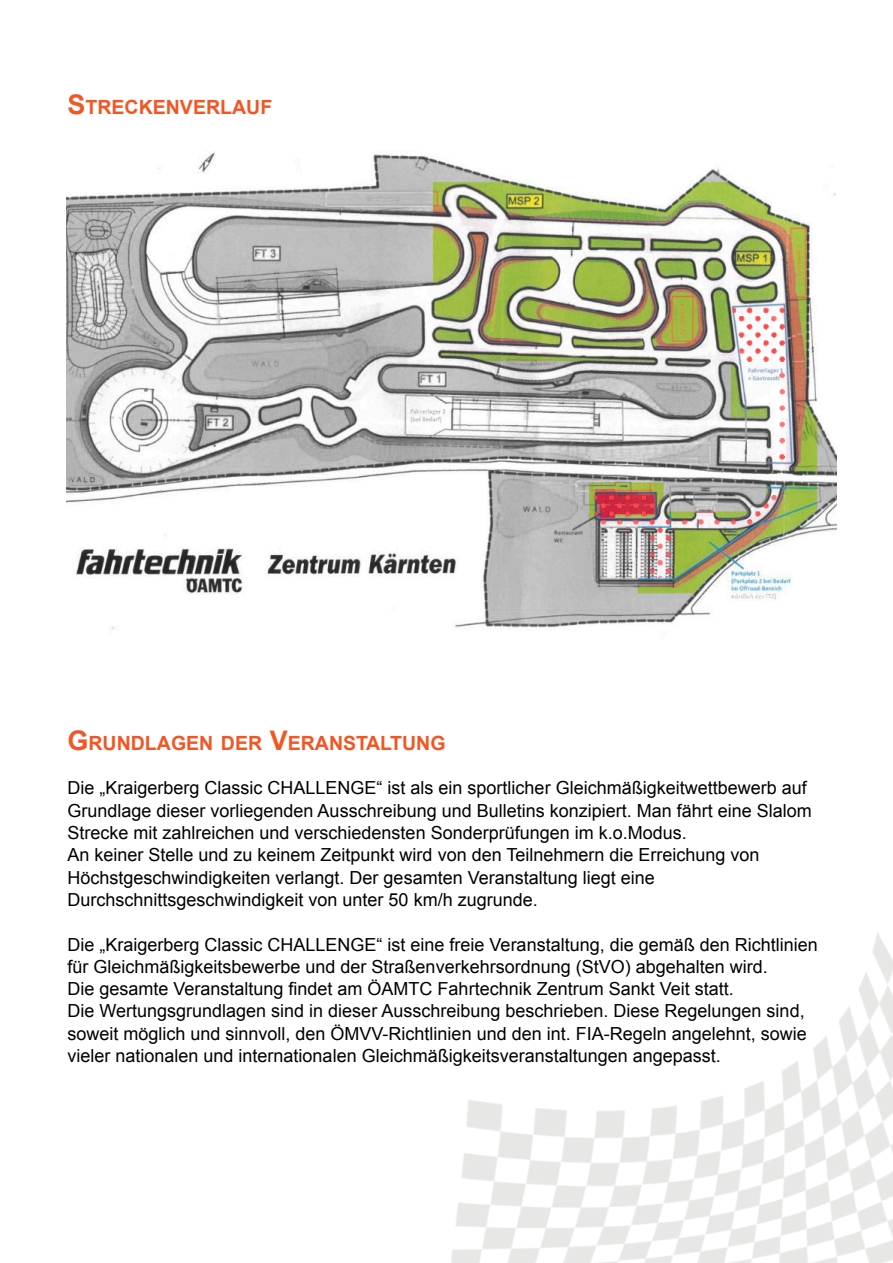
<style>
.page{position:relative;width:893px;height:1263px;background:#fff}
.page>*{position:absolute;margin:0;border:0;box-sizing:border-box;transform-origin:0 0}
.t1{font:700 27px "Arial";color:#f15725}
.t2{font:700 19.5px "Arial";color:#f15725}
.t3{font:18px "Arial";color:#000}
</style>
<div class="page">
<img style="left:66px;top:152px;width:770px;height:477px">
<img style="left:587px;top:308px;width:210px;height:279px">
<img style="left:451px;top:933px;width:442px;height:330px">
<p class="t1" style="left:67px;top:94px;width:20px">S</p>
<p class="t2" style="left:85px;top:100px;width:188px">TRECKENVERLAUF</p>
<p class="t1" style="left:67px;top:730px;width:23px">G</p>
<p class="t2" style="left:88px;top:735px;width:175px">RUNDLAGEN DER</p>
<p class="t1" style="left:270px;top:730px;width:20px">V</p>
<p class="t2" style="left:288px;top:735px;width:159px">ERANSTALTUNG</p>
<p class="t3" style="left:67px;top:781px;width:741px">Die „Kraigerberg Classic CHALLENGE“ ist als ein sportlicher Gleichmäßigkeitwettbewerb auf</p>
<p class="t3" style="left:67px;top:804px;width:746px">Grundlage dieser vorliegenden Ausschreibung und Bulletins konzipiert. Man fährt eine Slalom</p>
<p class="t3" style="left:67px;top:826px;width:621px">Strecke mit zahlreichen und verschiedensten Sonderprüfungen im k.o.Modus.</p>
<p class="t3" style="left:67px;top:848px;width:694px">An keiner Stelle und zu keinem Zeitpunkt wird von den Teilnehmern die Erreichung von</p>
<p class="t3" style="left:67px;top:870px;width:589px">Höchstgeschwindigkeiten verlangt. Der gesamten Veranstaltung liegt eine</p>
<p class="t3" style="left:67px;top:893px;width:472px">Durchschnittsgeschwindigkeit von unter 50 km/h zugrunde.</p>
<p class="t3" style="left:67px;top:937px;width:752px">Die „Kraigerberg Classic CHALLENGE“ ist eine freie Veranstaltung, die gemäß den Richtlinien</p>
<p class="t3" style="left:67px;top:960px;width:702px">für Gleichmäßigkeitsbewerbe und der Straßenverkehrsordnung (StVO) abgehalten wird.</p>
<p class="t3" style="left:67px;top:982px;width:668px">Die gesamte Veranstaltung findet am ÖAMTC Fahrtechnik Zentrum Sankt Veit statt.</p>
<p class="t3" style="left:67px;top:1004px;width:739px">Die Wertungsgrundlagen sind in dieser Ausschreibung beschrieben. Diese Regelungen sind,</p>
<p class="t3" style="left:67px;top:1027px;width:741px">soweit möglich und sinnvoll, den ÖMVV-Richtlinien und den int. FIA-Regeln angelehnt, sowie</p>
<p class="t3" style="left:67px;top:1049px;width:655px">vieler nationalen und internationalen Gleichmäßigkeitsveranstaltungen angepasst.</p>
</div>
